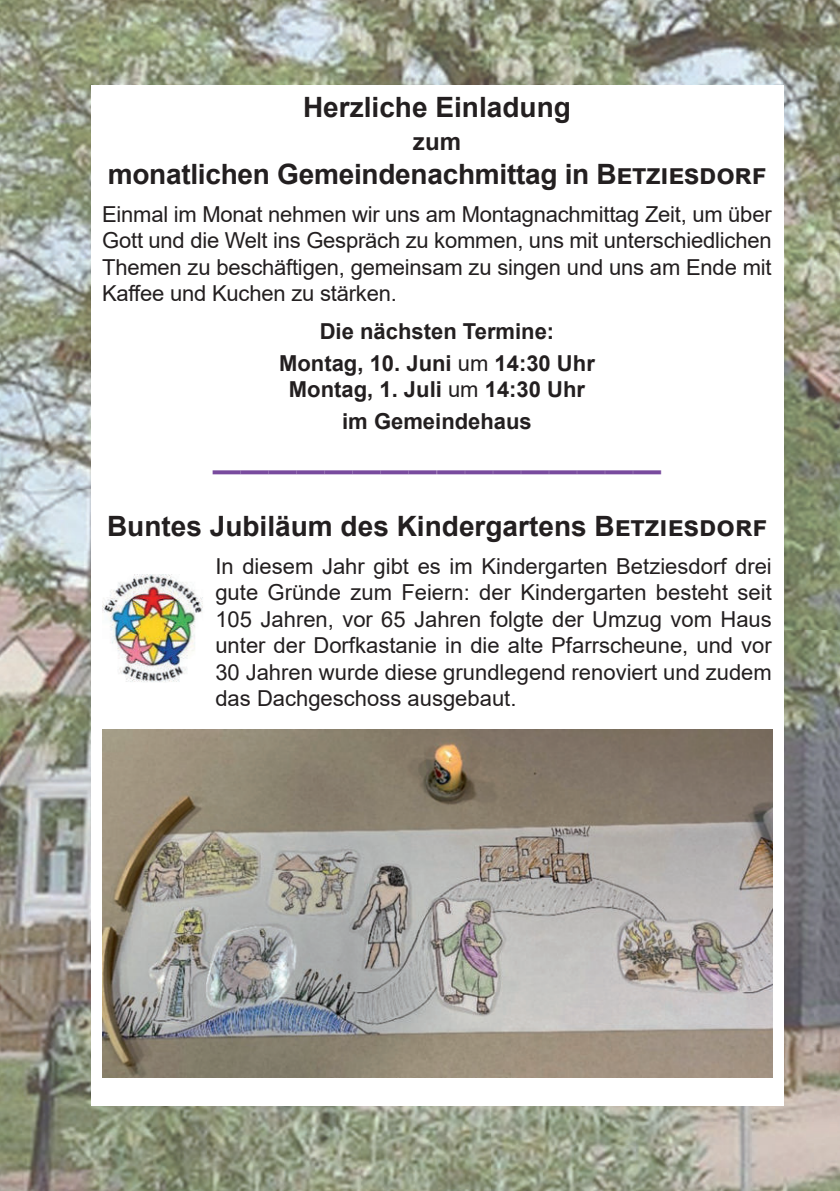
<style>
.page{position:relative;width:840px;height:1191px;background:#fff}
.page>*{position:absolute;margin:0;border:0;box-sizing:border-box;transform-origin:0 0}
.t1{font:700 28px "Arial";color:#231f20}
.t2{font:700 28px "Arial";color:#794b9e}
.t3{font:700 24px "Arial";color:#231f20}
.t4{font:22px/26.4px "Arial";letter-spacing:-.005em;color:#231f20;text-align:justify}
.t5{font:700 22px/32px "Arial";color:#231f20;text-align:center}
.s1{font-weight:400}
</style>
<div class="page">
<img style="left:0;top:0;width:839px;height:1191px">
<div style="left:91px;top:85px;width:691px;height:1021px;background:#fff"></div>
<img style="left:102px;top:574px;width:101px;height:108px">
<img style="left:102px;top:730px;width:669px;height:347px">
<p class="t1" style="left:303px;top:96px;width:269px">Herzliche Einladung</p>
<p class="t3" style="left:413px;top:133px;width:49px">zum</p>
<p class="t1" style="left:108px;top:164px;width:659px">monatlichen Gemeindenachmittag in Betziesdorf</p>
<p class="t4" style="left:102px;top:201px;width:670px">Einmal im Monat nehmen wir uns am Montagnachmittag Zeit, um über Gott und die Welt ins Gespräch zu kommen, uns mit unterschiedlichen Themen zu beschäftigen, gemeinsam zu singen und uns am Ende mit Kaffee und Kuchen zu stärken.</p>
<p class="t5" style="left:279px;top:317px;width:317px">Die nächsten Termine:<br>Montag, 10. Juni <span class="s1">um</span> 14:30 Uhr</p>
<p class="t5" style="left:289px;top:375px;width:297px">Montag, 1. Juli <span class="s1">um</span> 14:30 Uhr im Gemeindehaus</p>
<p class="t2" style="left:213px;top:459px;width:449px">————————————————</p>
<p class="t1" style="left:107px;top:516px;width:661px">Buntes Jubiläum des Kindergartens Betziesdorf</p>
<p class="t4" style="left:215px;top:553px;width:557px">In diesem Jahr gibt es im Kindergarten Betziesdorf drei gute Gründe zum Feiern: der Kindergarten besteht seit 105 Jahren, vor 65 Jahren folgte der Umzug vom Haus unter der Dorfkastanie in die alte Pfarrscheune, und vor 30 Jahren wurde diese grundlegend renoviert und zudem das Dachgeschoss ausgebaut.</p>
</div>
